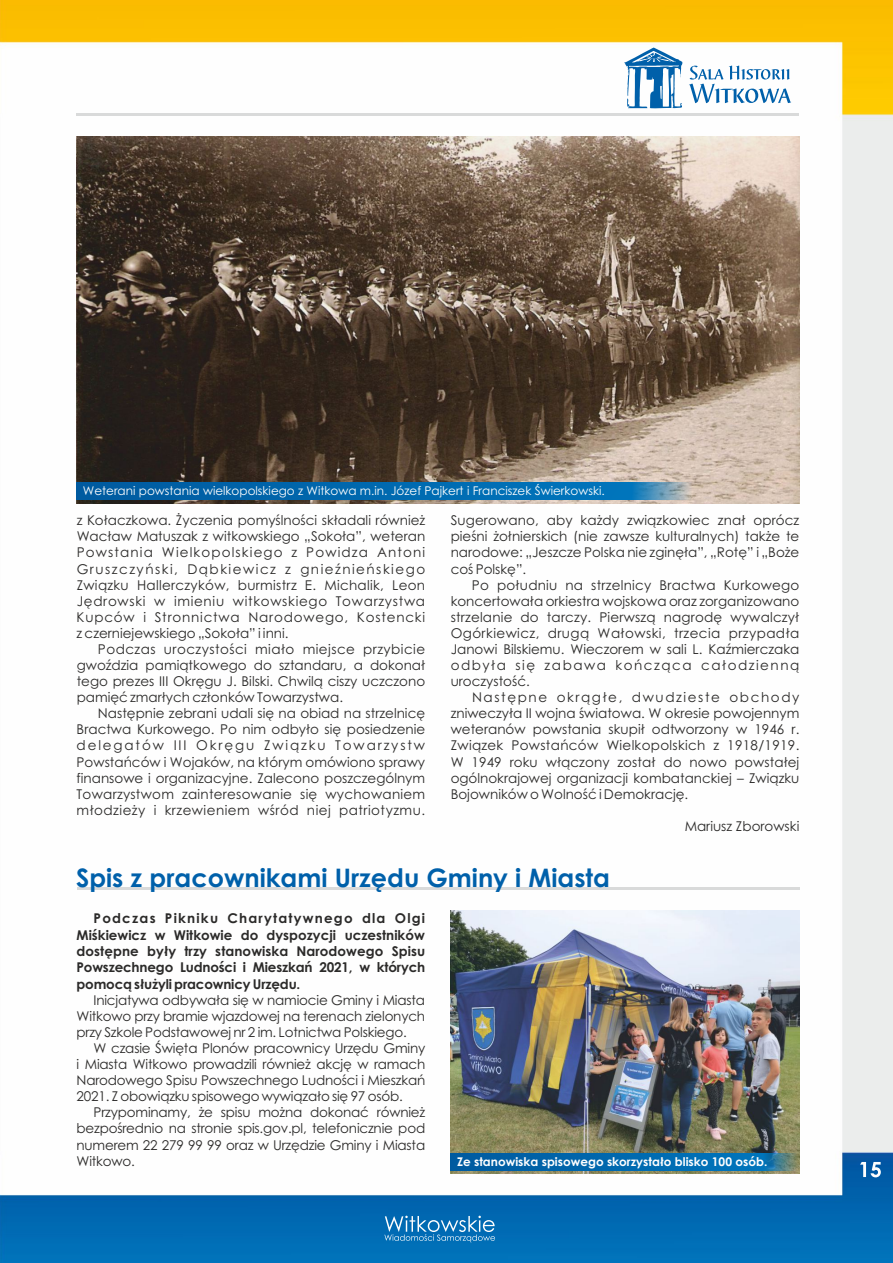
<style>
.page{position:relative;width:893px;height:1263px;background:#fff}
.page>*{position:absolute;margin:0;border:0;box-sizing:border-box;transform-origin:0 0}
.t1{font:700 25.5px "Century Gothic";color:#0060aa}
.t2{font:13.5px/16px "Century Gothic";color:#2b2a29;text-align:justify}
.t3{font:700 13.5px/16.4px "Century Gothic";letter-spacing:-.015em;color:#2b2a29;text-align:justify}
.t4{font:12px "Century Gothic";color:#fefefe}
.t5{font:700 12px "Century Gothic";color:#fefefe}
</style>
<div class="page">
<img style="left:0;top:0;width:893px;height:1263px">
<svg style="left:860px;top:1162px;width:21px;height:15px"></svg>
<svg style="left:384px;top:1216px;width:111px;height:26px;background:#3488c2"></svg>
<hr style="left:77px;top:114px;width:722px;height:2px;background:#d9dada">
<svg style="left:689px;top:66px;width:102px;height:37px"></svg>
<svg style="left:624px;top:48px;width:58px;height:61px"></svg>
<hr style="left:77px;top:887px;width:722px;height:3px;background:#d9dada">
<img style="left:451px;top:910px;width:348px;height:264px">
<img style="left:76px;top:136px;width:723px;height:368px">
<svg style="left:451px;top:1153px;width:345px;height:17px;background:#0669aa"></svg>
<svg style="left:77px;top:482px;width:615px;height:17px;background:#0a6cae"></svg>
<p class="t4" style="left:83px;top:486px;width:523px">Weterani powstania wielkopolskiego z Witkowa m.in. Józef Pajkert i Franciszek Świerkowski.</p>
<p class="t2" style="left:77px;top:514px;width:350px">z Kołaczkowa. Życzenia pomyślności składali również Wacław Matuszak z witkowskiego „Sokoła”, weteran Powstania Wielkopolskiego z Powidza Antoni Gruszczyński, Dąbkiewicz z gnieźnieńskiego Związku Hallerczyków, burmistrz E. Michalik, Leon Jędrowski w imieniu witkowskiego Towarzystwa Kupców i Stronnictwa Narodowego, Kostencki z czerniejewskiego „Sokoła” i inni.</p>
<p class="t2" style="left:77px;top:642px;width:350px;text-indent:21px">Podczas uroczystości miało miejsce przybicie gwoździa pamiątkowego do sztandaru, a dokonał tego prezes III Okręgu J. Bilski. Chwilą ciszy uczczono pamięć zmarłych członków Towarzystwa.</p>
<p class="t2" style="left:77px;top:707px;width:350px;text-indent:21px">Następnie zebrani udali się na obiad na strzelnicę Bractwa Kurkowego. Po nim odbyło się posiedzenie delegatów III Okręgu Związku Towarzystw Powstańców i Wojaków, na którym omówiono sprawy finansowe i organizacyjne. Zalecono poszczególnym Towarzystwom zainteresowanie się wychowaniem młodzieży i krzewieniem wśród niej patriotyzmu.</p>
<p class="t2" style="left:451px;top:514px;width:350px">Sugerowano, aby każdy związkowiec znał oprócz pieśni żołnierskich (nie zawsze kulturalnych) także te narodowe: „Jeszcze Polska nie zginęła”, „Rotę” i „Boże coś Polskę”.</p>
<p class="t2" style="left:451px;top:578px;width:350px;text-indent:21px">Po południu na strzelnicy Bractwa Kurkowego koncertowała orkiestra wojskowa oraz zorganizowano strzelanie do tarczy. Pierwszą nagrodę wywalczył Ogórkiewicz, drugą Wałowski, trzecia przypadła Janowi Bilskiemu. Wieczorem w sali L. Kaźmierczaka odbyła się zabawa kończąca całodzienną uroczystość.</p>
<p class="t2" style="left:451px;top:690px;width:350px;text-indent:21px">Następne okrągłe, dwudzieste obchody zniweczyła II wojna światowa. W okresie powojennym weteranów powstania skupił odtworzony w 1946 r.<br>Związek Powstańców Wielkopolskich z 1918/1919.<br>W 1949 roku włączony został do nowo powstałej ogólnokrajowej organizacji kombatanckiej – Związku Bojowników o Wolność i Demokrację.</p>
<p class="t2" style="left:685px;top:819px;width:116px">Mariusz Zborowski</p>
<h1 class="t1" style="left:76px;top:868px;width:535px">Spis z pracownikami Urzędu Gminy i Miasta</h1>
<p class="t3" style="left:77px;top:911px;width:350px;text-indent:17px">Podczas Pikniku Charytatywnego dla Olgi Miśkiewicz w Witkowie do dyspozycji uczestników dostępne były trzy stanowiska Narodowego Spisu Powszechnego Ludności i Mieszkań 2021, w których pomocą służyli pracownicy Urzędu.</p>
<p class="t2" style="left:77px;top:993px;width:350px;text-indent:17px">Inicjatywa odbywała się w namiocie Gminy i Miasta Witkowo przy bramie wjazdowej na terenach zielonych przy Szkole Podstawowej nr 2 im. Lotnictwa Polskiego.</p>
<p class="t2" style="left:77px;top:1041px;width:350px;text-indent:17px">W czasie Święta Plonów pracownicy Urzędu Gminy i Miasta Witkowo prowadzili również akcję w ramach Narodowego Spisu Powszechnego Ludności i Mieszkań 2021. Z obowiązku spisowego wywiązało się 97 osób.</p>
<p class="t2" style="left:77px;top:1106px;width:350px;text-indent:17px">Przypominamy, że spisu można dokonać również bezpośrednio na stronie spis.gov.pl, telefonicznie pod numerem 22 279 99 99 oraz w Urzędzie Gminy i Miasta Witkowo.</p>
<p class="t5" style="left:457px;top:1157px;width:312px">Ze stanowiska spisowego skorzystało blisko 100 osób.</p>
</div>
